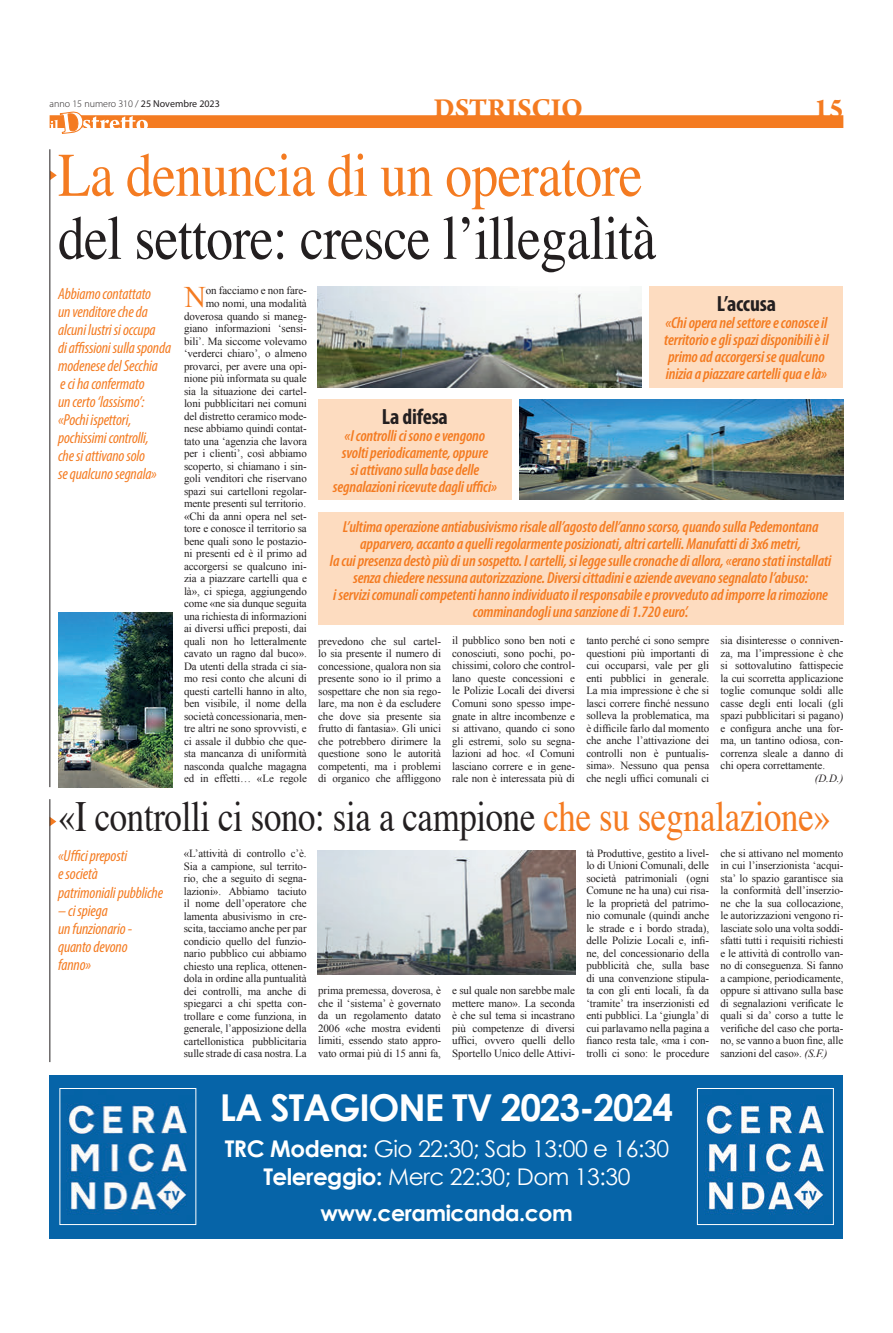
<style>
.page{position:relative;width:893px;height:1333px;background:#fff}
.page>*{position:absolute;margin:0;border:0;box-sizing:border-box;transform-origin:0 0}
.t1{font:62px "Times";letter-spacing:-.01em;color:#231f20;scale:.86 1}
.t2{font:62px "Times";letter-spacing:-.01em;color:#f47b21;scale:.86 1}
.t3{font:43px "Times";letter-spacing:-.01em;color:#231f20;scale:.81 1}
.t4{font:700 37px "Century Gothic";letter-spacing:-.03em;color:#fff}
.t5{font:29.9px "Times New Roman";color:#f47b21}
.t6{font:700 29px "Arno Pro";color:#f47b21}
.t7{font:23px/28px "Century Gothic";letter-spacing:-.02em;color:#fff;text-align:center}
.t8{font:700 22px "Century Gothic";letter-spacing:-.02em;color:#fff}
.t9{font:700 condensed 22px "Myriad Pro";letter-spacing:-.01em;color:#231f20}
.t10{font:italic 600 condensed 16px/17px "Myriad Pro";letter-spacing:-.01em;color:#f47b21;text-align:center}
.t11{font:italic condensed 16px/18px "Myriad Pro";letter-spacing:-.01em;color:#f47b21}
.t12{font:11px/12.5px "Times New Roman";letter-spacing:-.01em;color:#231f20;text-align:justify}
.t13{font:italic 11px "Times New Roman";color:#231f20}
.t14{font:300 10px "Myriad Pro";color:#231f20}
.s1{font-weight:400}
.s2{color:#f47b21}
.s3{font-style:italic}
.s4{font-weight:700}
</style>
<div class="page">
<div style="left:50px;top:115px;width:793px;height:13px;background:#f47b21"></div>
<svg style="left:50px;top:111px;width:98px;height:23px"></svg>
<svg style="left:51px;top:171px;width:6px;height:9px"></svg>
<hr style="left:50px;top:149px;width:1px;height:638px;background:#231f20">
<div style="left:50px;top:1074px;width:793px;height:164px;background:#0664a8"></div>
<img style="left:66px;top:1103px;width:121px;height:112px">
<img style="left:704px;top:1103px;width:120px;height:112px">
<div style="left:697px;top:1088px;width:137px;height:136px;border:1px solid #fff"></div>
<div style="left:649px;top:286px;width:194px;height:101px;background:#fddcc0"></div>
<div style="left:318px;top:399px;width:194px;height:100px;background:#fddcc0"></div>
<div style="left:318px;top:512px;width:525px;height:112px;background:#fddcc0"></div>
<img style="left:318px;top:287px;width:323px;height:100px">
<img style="left:520px;top:399px;width:323px;height:100px">
<svg style="left:51px;top:817px;width:5px;height:9px"></svg>
<hr style="left:50px;top:799px;width:1px;height:263px;background:#231f20">
<img style="left:318px;top:850px;width:257px;height:124px">
<img style="left:58px;top:612px;width:114px;height:175px">
<p class="t14" style="left:50px;top:98px;width:172px">anno 15 numero 310 / <span class="s1">25 Novembre 2023</span></p>
<h3 class="t6" style="left:434px;top:91px;width:151px">DSTRISCIO</h3>
<h3 class="t6" style="left:814px;top:91px;width:31px">15</h3>
<h1 class="t2" style="left:58px;top:117px;width:681px">La denuncia di un operatore</h1>
<h1 class="t1" style="left:58px;top:180px;width:697px">del settore: cresce l’illegalità</h1>
<h3 class="t11" style="left:58px;top:284px;width:115px">Abbiamo contattato<br>un venditore che da alcuni lustri si occupa<br>di affissioni sulla sponda modenese del Secchia<br>e ci ha confermato<br>un certo ‘lassismo’: «Pochi ispettori, pochissimi controlli,<br>che si attivano solo<br>se qualcuno segnala»</h3>
<p class="t12" style="left:184px;top:284px;width:124px;text-align:right">on facciamo e non fare-<br>mo nomi, una modalità doverosa quando si maneg&shy;giano informazioni ‘sensi&shy;bili’. Ma siccome volevamo ‘verderci chiaro’, o almeno provarci, per avere una opi&shy;nione più informata su quale sia la situazione dei cartel&shy;loni pubblicitari nei comuni del distretto ceramico mode&shy;nese abbiamo quindi contat&shy;tato una ‘agenzia che lavora per i clienti’, così abbiamo scoperto, si chiamano i sin&shy;goli venditori che riservano spazi sui cartelloni regolar&shy;mente presenti sul territorio. «Chi da anni opera nel set&shy;tore e conosce il territorio sa bene quali sono le postazio&shy;ni presenti ed è il primo ad accorgersi se qualcuno ini&shy;zia a piazzare cartelli qua e là», ci spiega, aggiungendo come «ne sia dunque seguita una richiesta di informazioni ai diversi uffici preposti, dai quali non ho letteralmente cavato un ragno dal buco».<br>Da utenti della strada ci sia&shy;mo resi conto che alcuni di questi cartelli hanno in alto, ben visibile, il nome della società concessionaria, men&shy;tre altri ne sono sprovvisti, e ci assale il dubbio che que&shy;sta mancanza di uniformità nasconda qualche magagna ed in effetti… «Le regole</p>
<h3 class="t5" style="left:184px;top:280px;width:23px">N</h3>
<h3 class="t9" style="left:717px;top:290px;width:61px">L’accusa</h3>
<h3 class="t10" style="left:664px;top:314px;width:166px;text-align:left">«Chi opera nel settore e conosce il territorio e gli spazi disponibili è il primo ad accorgersi se qualcuno inizia a piazzare cartelli qua e là»</h3>
<h3 class="t9" style="left:382px;top:402px;width:67px">La difesa</h3>
<h3 class="t10" style="left:333px;top:427px;width:166px">«I controlli ci sono e vengono svolti periodicamente, oppure<br>si attivano sulla base delle segnalazioni ricevute dagli uffici»</h3>
<p class="t10" style="left:330px;top:518px;width:503px">L’ultima operazione antiabusivismo risale all’agosto dell’anno scorso, quando sulla Pedemontana apparvero, accanto a quelli regolarmente posizionati, altri cartelli. Manufatti di 3x6 metri,<br>la cui presenza destò più di un sospetto. I cartelli, si legge sulle cronache di allora, «erano stati installati senza chiedere nessuna autorizzazione. Diversi cittadini e aziende avevano segnalato l’abuso:<br>i servizi comunali competenti hanno individuato il responsabile e provveduto ad imporre la rimozione comminandogli una sanzione di 1.720 euro’.</p>
<p class="t12" style="left:318px;top:634px;width:124px">prevedono che sul cartel&shy;lo sia presente il numero di concessione, qualora non sia presente sono io il primo a sospettare che non sia rego&shy;lare, ma non è da escludere che dove sia presente sia frutto di fantasia». Gli unici che potrebbero dirimere la questione sono le autorità competenti, ma i problemi di organico che affliggono</p>
<p class="t12" style="left:452px;top:634px;width:124px">il pubblico sono ben noti e conosciuti, sono pochi, po&shy;chissimi, coloro che control&shy;lano queste concessioni e le Polizie Locali dei diversi Comuni sono spesso impe&shy;gnate in altre incombenze e si attivano, quando ci sono gli estremi, solo su segna&shy;lazioni ad hoc. «I Comuni lasciano correre e in gene&shy;rale non è interessata più di</p>
<p class="t12" style="left:586px;top:634px;width:124px">tanto perché ci sono sempre questioni più importanti di cui occuparsi, vale per gli enti pubblici in generale.<br>La mia impressione è che si lasci correre finché nessuno solleva la problematica, ma è difficile farlo dal momento che anche l’attivazione dei controlli non è puntualis&shy;sima». Nessuno qua pensa che negli uffici comunali ci</p>
<p class="t12" style="left:720px;top:634px;width:124px">sia disinteresse o conniven&shy;za, ma l’impressione è che si sottovalutino fattispecie la cui scorretta applicazione toglie comunque soldi alle casse degli enti locali (gli spazi pubblicitari si pagano) e configura anche una for&shy;ma, un tantino odiosa, con&shy;correnza sleale a danno di chi opera correttamente.</p>
<p class="t13" style="left:815px;top:770px;width:30px">(D.D.)</p>
<h2 class="t3" style="left:58px;top:776px;width:955px">«I controlli ci sono: sia a campione <span class="s2">che su segnalazione»</span></h2>
<h3 class="t11" style="left:58px;top:847px;width:107px">«Uffici preposti<br>e società<br>patrimoniali pubbliche</h3>
<h3 class="t11" style="left:58px;top:901px;width:76px">– ci spiega<br>un funzionario - quanto devono fanno»</h3>
<p class="t12" style="left:586px;top:846px;width:124px">tà Produttive, gestito a livel&shy;lo di Unioni Comunali, delle società patrimoniali (ogni Comune ne ha una) cui risa&shy;le la proprietà del patrimo&shy;nio comunale (quindi anche le strade e i bordo strada), delle Polizie Locali e, infi&shy;ne, del concessionario della pubblicità che, sulla base di una convenzione stipula&shy;ta con gli enti locali, fa da ‘tramite’ tra inserzionisti ed enti pubblici. La ‘giungla’ di cui parlavamo nella pagina a fianco resta tale, «ma i con&shy;trolli ci sono: le procedure</p>
<p class="t12" style="left:720px;top:846px;width:124px">che si attivano nel momento in cui l’inserzionista ‘acqui&shy;sta’ lo spazio garantisce sia la conformità dell’inserzio&shy;ne che la sua collocazione, le autorizzazioni vengono ri&shy;lasciate solo una volta soddi&shy;sfatti tutti i requisiti richiesti e le attività di controllo van&shy;no di conseguenza. Si fanno a campione, periodicamente, oppure si attivano sulla base di segnalazioni verificate le quali si da’ corso a tutte le verifiche del caso che porta&shy;no, se vanno a buon fine, alle sanzioni del caso». <span class="s3">(S.F.)</span></p>
<p class="t12" style="left:184px;top:847px;width:124px">«L’attività di controllo c’è.<br>Sia a campione, sul territo&shy;rio, che a seguito di segna&shy;lazioni». Abbiamo taciuto il nome dell’operatore che lamenta abusivismo in cre&shy;scita, tacciamo anche per par condicio quello del funzio&shy;nario pubblico cui abbiamo chiesto una replica, ottenen&shy;dola in ordine alla puntualità dei controlli, ma anche di spiegarci a chi spetta con&shy;trollare e come funziona, in generale, l’apposizione della cartellonistica pubblicitaria sulle strade di casa nostra. La</p>
<p class="t12" style="left:318px;top:984px;width:124px">prima premessa, doverosa, è che il ‘sistema’ è governato da un regolamento datato 2006 «che mostra evidenti limiti, essendo stato appro&shy;vato ormai più di 15 anni fa,</p>
<p class="t12" style="left:452px;top:984px;width:124px">e sul quale non sarebbe male mettere mano». La seconda è che sul tema si incastrano più competenze di diversi uffici, ovvero quelli dello Sportello Unico delle Attivi-</p>
<h3 class="t4" style="left:220px;top:1084px;width:455px">LA STAGIONE TV 2023-2024</h3>
<h3 class="t7" style="left:225px;top:1133px;width:446px"><span class="s4">TRC Modena:</span> Gio 22:30; Sab 13:00 e 16:30<br><span class="s4">Telereggio:</span> Merc 22:30; Dom 13:30</h3>
<h3 class="t8" style="left:320px;top:1198px;width:254px">www.ceramicanda.com</h3>
</div>
